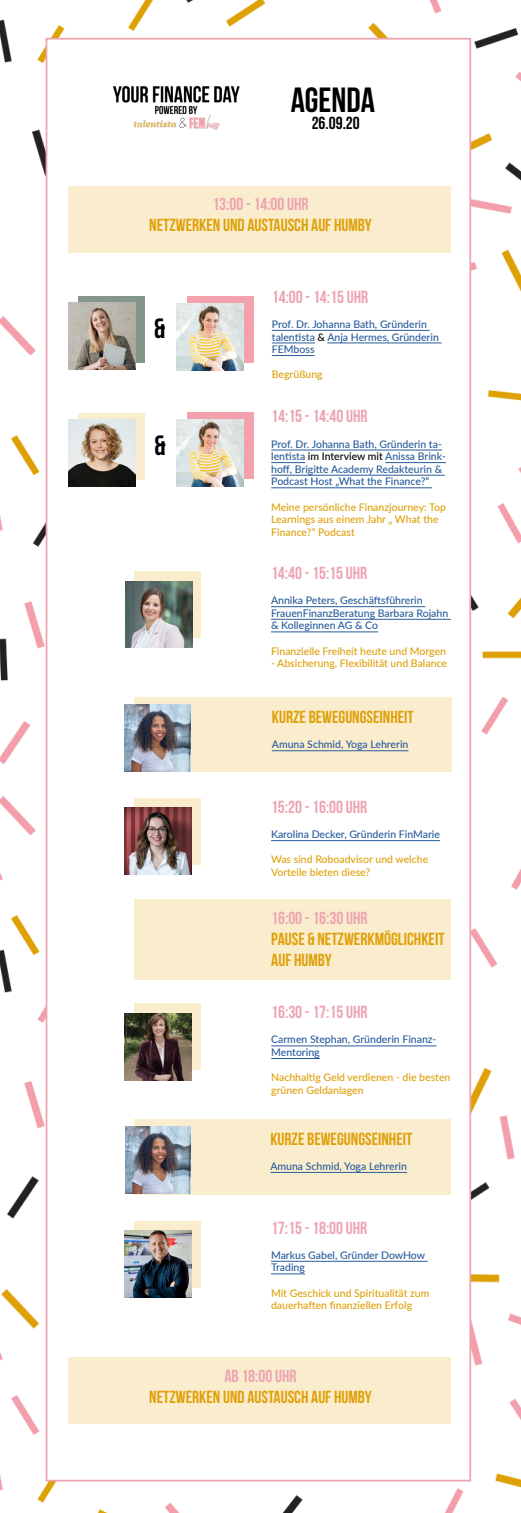
<style>
.page{position:relative;width:521px;height:1513px;background:#fff}
.page>*{position:absolute;margin:0;border:0;box-sizing:border-box;transform-origin:0 0}
.t1{font:700 35px "Bebas Neue";color:#000}
.t2{font:700 28px "Bebas Neue";color:#000}
.t3{font:700 17.5px/21px "Bebas Neue";color:#dfa009}
.t4{font:700 17.5px "Bebas Neue";color:#eda4b1}
.t5{font:700 17.5px "Bebas Neue";color:#000}
.t6{font:500 10.5px/12.6px "Lato";color:#275b9b}
.t7{font:500 10.5px/12.6px "Lato";color:#dfa009}
.s1{color:#000}
</style>
<div class="page">
<img style="left:0;top:0;width:521px;height:1513px">
<div style="left:46px;top:38px;width:425px;height:1443px;background:#fff;border:2px solid #eda4b1"></div>
<div style="left:134px;top:571px;width:67px;height:67px;background:#faedce"></div>
<div style="left:78px;top:413px;width:67px;height:67px;background:#faedce"></div>
<img style="left:125px;top:581px;width:67px;height:67px">
<img style="left:68px;top:419px;width:67px;height:67px">
<div style="left:187px;top:412px;width:67px;height:67px;background:#f3a1ac"></div>
<hr style="left:271px;top:450px;width:171px;height:1px;background:#275b9b">
<hr style="left:271px;top:462px;width:34px;height:1px;background:#275b9b">
<hr style="left:385px;top:462px;width:61px;height:1px;background:#275b9b">
<hr style="left:271px;top:475px;width:174px;height:1px;background:#275b9b">
<hr style="left:271px;top:488px;width:161px;height:1px;background:#275b9b">
<img style="left:177px;top:420px;width:67px;height:67px">
<hr style="left:271px;top:606px;width:154px;height:1px;background:#275b9b">
<hr style="left:271px;top:619px;width:180px;height:1px;background:#275b9b">
<hr style="left:271px;top:632px;width:107px;height:1px;background:#275b9b">
<div style="left:78px;top:296px;width:67px;height:67px;background:#84968a"></div>
<img style="left:68px;top:303px;width:67px;height:67px">
<div style="left:187px;top:296px;width:67px;height:67px;background:#f3a1ac"></div>
<img style="left:176px;top:303px;width:68px;height:67px">
<hr style="left:272px;top:330px;width:158px;height:1px;background:#275b9b">
<hr style="left:272px;top:343px;width:43px;height:1px;background:#275b9b">
<hr style="left:327px;top:343px;width:114px;height:1px;background:#275b9b">
<hr style="left:272px;top:355px;width:43px;height:1px;background:#275b9b">
<div style="left:134px;top:698px;width:317px;height:74px;background:#faedce"></div>
<hr style="left:272px;top:751px;width:136px;height:1px;background:#275b9b">
<div style="left:134px;top:900px;width:317px;height:80px;background:#faedce"></div>
<img style="left:125px;top:704px;width:65px;height:67px">
<hr style="left:271px;top:840px;width:169px;height:1px;background:#275b9b">
<div style="left:134px;top:798px;width:67px;height:67px;background:#faedce"></div>
<img style="left:125px;top:808px;width:67px;height:67px">
<div style="left:134px;top:1003px;width:67px;height:67px;background:#faedce"></div>
<img style="left:125px;top:1013px;width:67px;height:67px">
<hr style="left:271px;top:1046px;width:165px;height:1px;background:#275b9b">
<hr style="left:271px;top:1058px;width:49px;height:1px;background:#275b9b">
<div style="left:134px;top:1119px;width:316px;height:76px;background:#faedce"></div>
<div style="left:134px;top:1221px;width:67px;height:66px;background:#faedce"></div>
<img style="left:125px;top:1230px;width:67px;height:67px">
<hr style="left:271px;top:1261px;width:157px;height:1px;background:#275b9b">
<hr style="left:271px;top:1274px;width:34px;height:1px;background:#275b9b">
<div style="left:68px;top:1357px;width:383px;height:67px;background:#faedce"></div>
<img style="left:125px;top:1127px;width:66px;height:67px">
<hr style="left:270px;top:1172px;width:137px;height:1px;background:#275b9b">
<img style="left:112px;top:85px;width:128px;height:45px">
<div style="left:68px;top:186px;width:383px;height:67px;background:#faedce"></div>
<h1 class="t1" style="left:291px;top:81px;width:86px">AGENDA</h1>
<h3 class="t5" style="left:312px;top:114px;width:50px">26.09.20</h3>
<h3 class="t4" style="left:212px;top:195px;width:98px">13:00 - 14:00 UHR</h3>
<h3 class="t3" style="left:149px;top:215px;width:224px">NETZWERKEN UND AUSTAUSCH AUF HUMBY</h3>
<h2 class="t2" style="left:154px;top:313px;width:13px">&amp;</h2>
<h2 class="t2" style="left:154px;top:430px;width:13px">&amp;</h2>
<h3 class="t4" style="left:272px;top:287px;width:98px">14:00 - 14:15 UHR</h3>
<p class="t6" style="left:272px;top:317px;width:169px">Prof. Dr. Johanna Bath, Gründerin talentista <span class="s1">&amp;</span> Anja Hermes, Gründerin<br>FEMboss</p>
<p class="t7" style="left:272px;top:368px;width:52px">Begrüßung</p>
<h3 class="t4" style="left:271px;top:407px;width:98px">14:15 - 14:40 UHR</h3>
<p class="t6" style="left:271px;top:437px;width:176px">Prof. Dr. Johanna Bath, Gründerin ta&shy;lentista <span class="s1">im Interview mit</span> Anissa Brink&shy;hoff, Brigitte Academy Redakteurin &amp; Podcast Host „What the Finance?“</p>
<p class="t7" style="left:271px;top:500px;width:176px">Meine persönliche Finanzjourney: Top<br>Learnings aus einem Jahr „ What the<br>Finance?“ Podcast</p>
<h3 class="t4" style="left:271px;top:563px;width:98px">14:40 - 15:15 UHR</h3>
<p class="t6" style="left:271px;top:594px;width:179px">Annika Peters, Geschäftsführerin<br>FrauenFinanzBeratung Barbara Rojahn &amp; Kolleginnen AG &amp; Co</p>
<p class="t7" style="left:271px;top:644px;width:177px">Finanzielle Freiheit heute und Morgen</p>
<p class="t7" style="left:271px;top:657px;width:177px">- Absicherung, Flexibilität und Balance</p>
<h3 class="t3" style="left:272px;top:706px;width:143px">KURZE BEWEGUNGSEINHEIT</h3>
<p class="t6" style="left:272px;top:738px;width:138px">Amuna Schmid, Yoga Lehrerin</p>
<h3 class="t4" style="left:271px;top:797px;width:98px">15:20 - 16:00 UHR</h3>
<p class="t6" style="left:271px;top:828px;width:170px">Karolina Decker, Gründerin FinMarie</p>
<p class="t7" style="left:271px;top:853px;width:159px">Was sind Roboadvisor und welche<br>Vorteile bieten diese?</p>
<h3 class="t4" style="left:271px;top:908px;width:98px">16:00 - 16:30 UHR</h3>
<h3 class="t3" style="left:271px;top:928px;width:175px">PAUSE &amp; NETZWERKMÖGLICHKEIT<br>AUF HUMBY</h3>
<h3 class="t4" style="left:271px;top:1003px;width:98px">16:30 - 17:15 UHR</h3>
<p class="t6" style="left:271px;top:1033px;width:167px">Carmen Stephan, Gründerin Finanz-<br>Mentoring</p>
<p class="t7" style="left:271px;top:1071px;width:181px">Nachhaltig Geld verdienen - die besten grünen Geldanlagen</p>
<h3 class="t3" style="left:270px;top:1128px;width:143px">KURZE BEWEGUNGSEINHEIT</h3>
<p class="t6" style="left:270px;top:1159px;width:138px">Amuna Schmid, Yoga Lehrerin</p>
<h3 class="t4" style="left:271px;top:1218px;width:98px">17:15 - 18:00 UHR</h3>
<p class="t6" style="left:271px;top:1248px;width:156px">Markus Gabel, Gründer DowHow<br>Trading</p>
<p class="t7" style="left:271px;top:1286px;width:160px">Mit Geschick und Spiritualität zum dauerhaften finanziellen Erfolg</p>
<h3 class="t4" style="left:224px;top:1366px;width:74px">AB 18:00 UHR</h3>
<h3 class="t3" style="left:149px;top:1386px;width:224px">NETZWERKEN UND AUSTAUSCH AUF HUMBY</h3>
</div>
